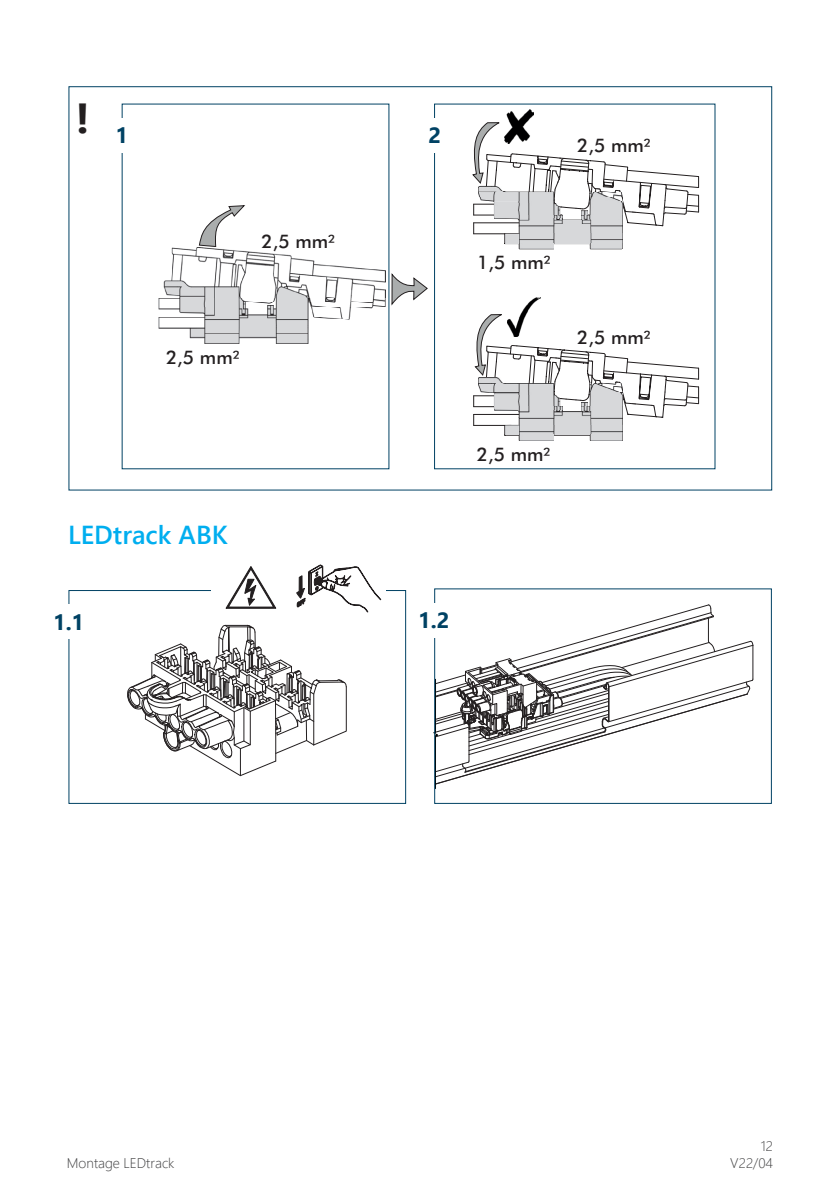
<style>
.page{position:relative;width:840px;height:1191px;background:#fff}
.page>*{position:absolute;margin:0;border:0;box-sizing:border-box;transform-origin:0 0}
.t1{font:700 42px "Segoe UI";color:#231f20}
.Head_Produkt{font:600 26px "Segoe UI";color:#00aeef}
.Zahlen_Kästen{font:700 22px "Segoe UI";color:#004264}
.t2{font:18.8px "Adels Futura";color:#231f20}
.t3{font:300 14px "Segoe UI";color:#3e3e3f}
</style>
<div class="page">
<svg style="left:127px;top:624px;width:219px;height:152px"></svg>
<hr style="left:752px;top:645px;width:1px;height:34px;background:#231f20">
<svg style="left:433px;top:604px;width:319px;height:181px"></svg>
<svg style="left:389px;top:122px;width:111px;height:31px"></svg>
<svg style="left:159px;top:153px;width:540px;height:288px"></svg>
<img style="left:519px;top:411px;width:103px;height:14px">
<img style="left:505px;top:425px;width:117px;height:10px">
<img style="left:519px;top:435px;width:34px;height:5px">
<img style="left:590px;top:435px;width:32px;height:5px">
<img style="left:504px;top:109px;width:29px;height:34px">
<img style="left:507px;top:297px;width:33px;height:39px">
<div style="left:420px;top:118px;width:28px;height:34px;background:#fff"></div>
<div style="left:68px;top:590px;width:338px;height:214px;border:1px solid #004264"></div>
<div style="left:211px;top:558px;width:175px;height:62px;background:#fff"></div>
<svg style="left:226px;top:566px;width:49px;height:42px"></svg>
<svg style="left:296px;top:565px;width:84px;height:47px"></svg>
<div style="left:48px;top:605px;width:41px;height:34px;background:#fff"></div>
<div style="left:434px;top:588px;width:337px;height:216px;border:1px solid #004264"></div>
<div style="left:415px;top:603px;width:36px;height:35px;background:#fff"></div>
<p class="t1" style="left:76px;top:79px;width:15px">!</p>
<p class="Zahlen_Kästen" style="left:115px;top:114px;width:14px">1</p>
<p class="Zahlen_Kästen" style="left:428px;top:114px;width:14px">2</p>
<p class="t2" style="left:261px;top:229px;width:76px">2,5 mm²</p>
<p class="t2" style="left:166px;top:346px;width:76px">2,5 mm²</p>
<p class="t2" style="left:576px;top:134px;width:76px">2,5 mm²</p>
<p class="t2" style="left:477px;top:251px;width:76px">1,5 mm²</p>
<p class="t2" style="left:576px;top:326px;width:76px">2,5 mm²</p>
<p class="Head_Produkt" style="left:68px;top:510px;width:161px">LEDtrack ABK</p>
<p class="Zahlen_Kästen" style="left:53px;top:601px;width:33px">1.1</p>
<p class="Zahlen_Kästen" style="left:418px;top:600px;width:33px">1.2</p>
<p class="t2" style="left:476px;top:443px;width:76px">2,5 mm²</p>
<p class="t3" style="left:760px;top:1133px;width:14px">12</p>
<p class="t3" style="left:67px;top:1150px;width:109px">Montage LEDtrack</p>
<p class="t3" style="left:730px;top:1150px;width:44px">V22/04</p>
</div>
